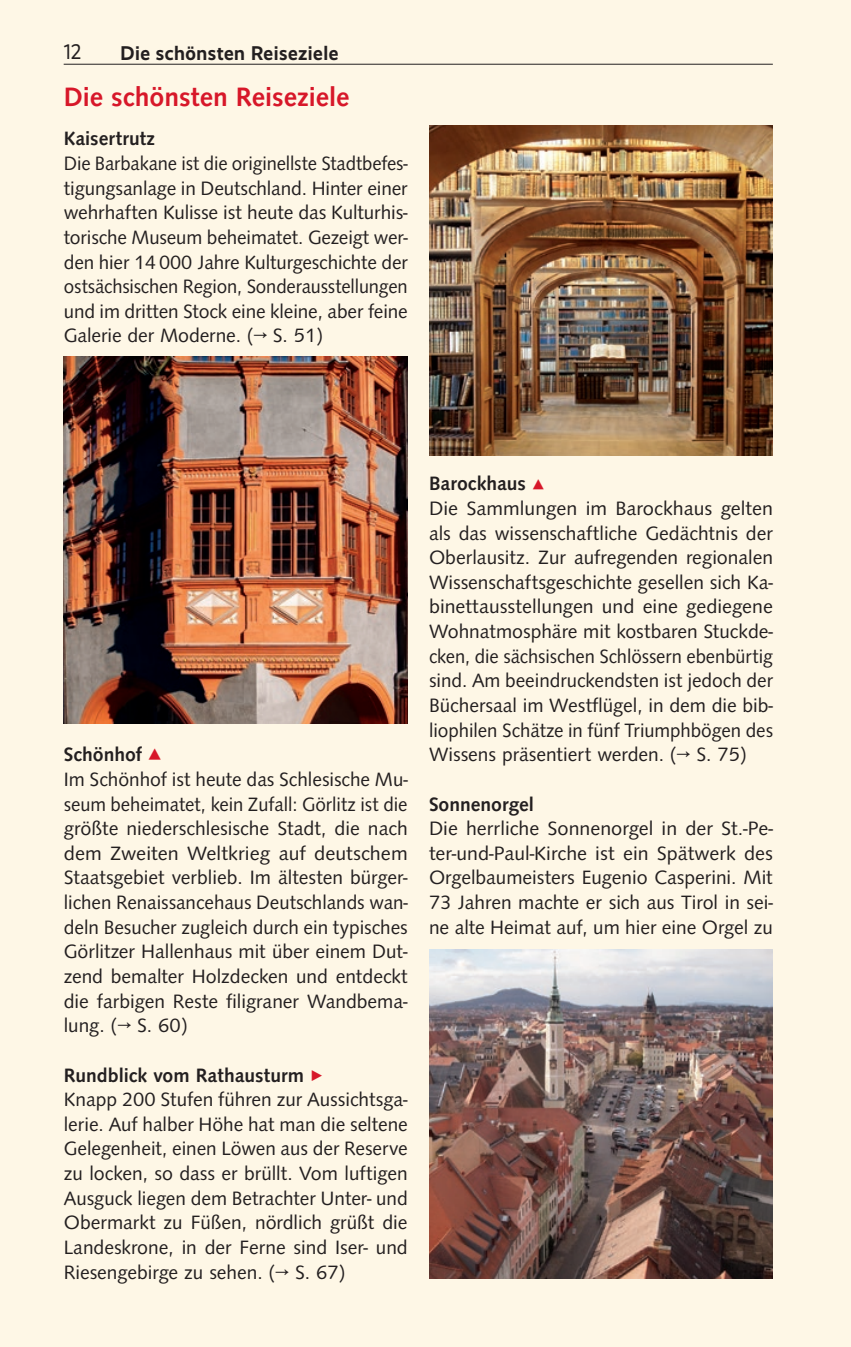
<style>
.page{position:relative;width:851px;height:1347px;background:#fff}
.page>*{position:absolute;margin:0;border:0;box-sizing:border-box;transform-origin:0 0}
.t1{font:500 27.5px "Syntax";color:#d71729}
.t2{font:21.25px "Realist";color:#231f20;scale:.95 1}
.t3{font:20px/24.8px "Syntax";color:#231f20}
.t4{font:20px/24.8px "Syntax";color:#231f20;text-align:justify;scale:.96 1}
.t5{font:700 20px "Realist";letter-spacing:.025em;color:#231f20;scale:.95 1}
.t6{font:500 20px "Syntax";color:#231f20}
.s1{font-weight:500}
.s2{font-weight:500;color:#d71729}
.s3{font-weight:500;font-size:25px;color:#d71729}
</style>
<div class="page">
<div style="left:0;top:0;width:850px;height:1346px;background:#fef7e6"></div>
<hr style="left:64px;top:64px;width:708px;height:1px;background:#231f20">
<img style="left:430px;top:126px;width:342px;height:329px">
<img style="left:64px;top:356px;width:343px;height:367px">
<img style="left:429px;top:950px;width:343px;height:328px">
<p class="t2" style="left:64px;top:40px;width:20px">12</p>
<p class="t5" style="left:120px;top:42px;width:231px">Die schönsten Reiseziele</p>
<h1 class="t1" style="left:64px;top:81px;width:287px">Die schönsten Reiseziele</h1>
<p class="t6" style="left:64px;top:127px;width:92px">Kaisertrutz</p>
<p class="t4" style="left:64px;top:151px;width:360px">Die Barbakane ist die originellste Stadtbefes&shy;tigungsanlage in Deutschland. Hinter einer wehrhaften Kulisse ist heute das Kulturhis&shy;torische Museum beheimatet. Gezeigt wer&shy;den hier 14 000 Jahre Kulturgeschichte der ostsächsischen Region, Sonderausstellungen und im dritten Stock eine kleine, aber feine Galerie der Moderne. (→ S. 51)</p>
<p class="t3" style="left:64px;top:742px;width:345px"><span class="s1">Schönhof</span> <span class="s2">▲<br></span>Im Schönhof ist heute das Schlesische Mu&shy;seum beheimatet, kein Zufall: Görlitz ist die größte niederschlesische Stadt, die nach dem Zweiten Weltkrieg auf deutschem Staatsgebiet verblieb. Im ältesten bürger&shy;lichen Renaissancehaus Deutschlands wan&shy;deln Besucher zugleich durch ein typisches Görlitzer Hallenhaus mit über einem Dut&shy;zend bemalter Holzdecken und entdeckt die farbigen Reste filigraner Wandbema&shy;lung. (→ S. 60)</p>
<p class="t3" style="left:64px;top:1062px;width:345px"><span class="s1">Rundblick vom Rathausturm</span> <span class="s3">▸<br></span>Knapp 200 Stufen führen zur Aussichtsga&shy;lerie. Auf halber Höhe hat man die seltene Gelegenheit, einen Löwen aus der Reserve zu locken, so dass er brüllt. Vom luftigen Ausguck liegen dem Betrachter Unter- und Obermarkt zu Füßen, nördlich grüßt die Landeskrone, in der Ferne sind Iser- und Riesengebirge zu sehen. (→ S. 67)</p>
<p class="t3" style="left:429px;top:471px;width:345px"><span class="s1">Barockhaus</span> <span class="s3">▴<br></span>Die Sammlungen im Barockhaus gelten als das wissenschaftliche Gedächtnis der Oberlausitz. Zur aufregenden regionalen Wissenschaftsgeschichte gesellen sich Ka&shy;binettausstellungen und eine gediegene Wohnatmosphäre mit kostbaren Stuckde&shy;cken, die sächsischen Schlössern ebenbürtig sind. Am beeindruckendsten ist jedoch der Büchersaal im Westflügel, in dem die bib&shy;liophilen Schätze in fünf Triumphbögen des Wissens präsentiert werden. (→ S. 75)</p>
<p class="t6" style="left:429px;top:792px;width:106px">Sonnenorgel</p>
<p class="t3" style="left:429px;top:816px;width:345px;text-align:justify">Die herrliche Sonnenorgel in der St.-Pe&shy;ter-und-Paul-Kirche ist ein Spätwerk des Orgelbaumeisters Eugenio Casperini. Mit 73 Jahren machte er sich aus Tirol in sei&shy;ne alte Heimat auf, um hier eine Orgel zu</p>
</div>
